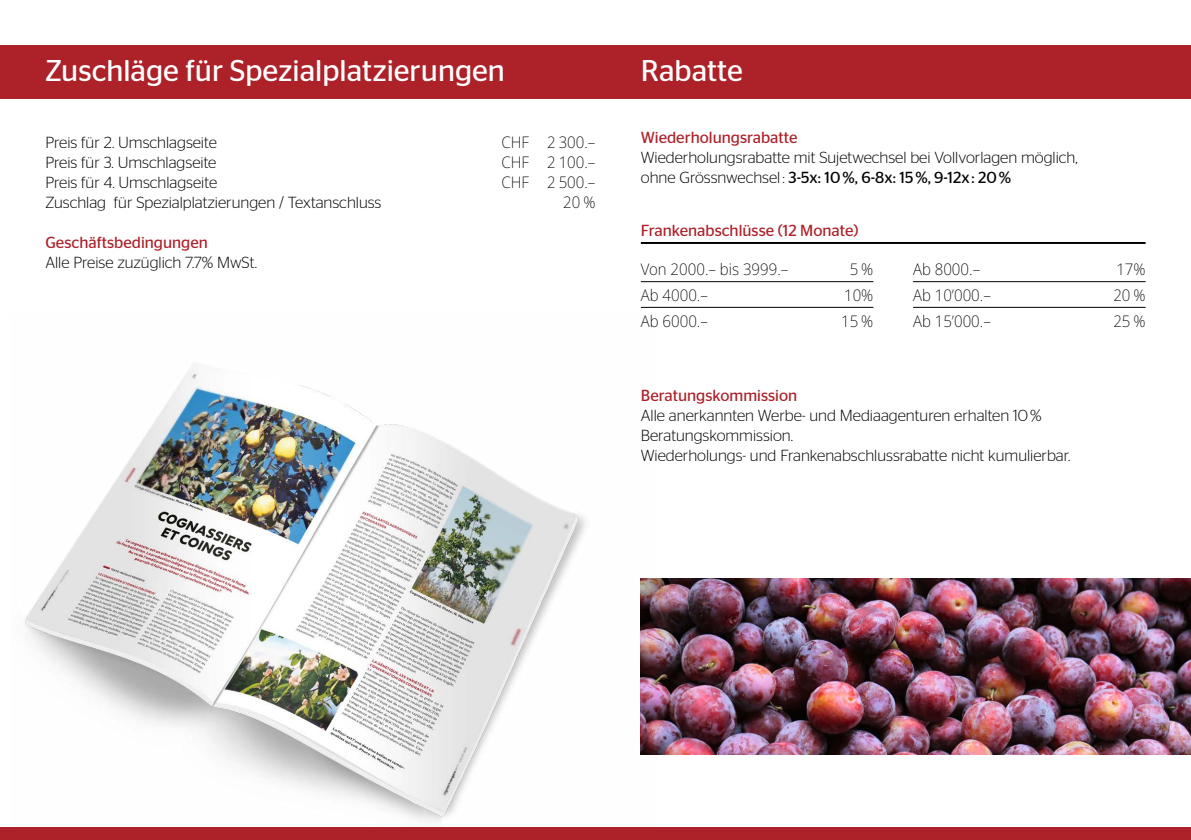
<style>
.page{position:relative;width:1191px;height:840px;background:#fff}
.page>*{position:absolute;margin:0;border:0;box-sizing:border-box;transform-origin:0 0}
.t1{font:30px "Stag Sans";color:#fff}
.t2{font:300 16px/20px "Stag Sans";color:#000}
.t3{font:200 16px "Noto Sans Display";color:#000}
.t4{font:16px "Stag Sans";color:#ad2129}
.s1{font-weight:400}
</style>
<div class="page">
<img style="left:658px;top:578px;width:533px;height:176px">
<div style="left:0;top:45px;width:1191px;height:54px;background:#ad2129"></div>
<hr style="left:641px;top:242px;width:504px;height:2px;background:#000">
<hr style="left:641px;top:281px;width:232px;height:1px;background:#000">
<hr style="left:641px;top:307px;width:232px;height:1px;background:#000">
<hr style="left:913px;top:281px;width:232px;height:1px;background:#000">
<hr style="left:913px;top:307px;width:232px;height:1px;background:#000">
<img style="left:25px;top:363px;width:633px;height:459px">
<div style="left:0;top:826px;width:1191px;height:13px;background:#ad2129"></div>
<h1 class="t1" style="left:45px;top:54px;width:461px">Zuschläge für Spezialplatzierungen</h1>
<h1 class="t1" style="left:641px;top:54px;width:103px">Rabatte</h1>
<p class="t2" style="left:45px;top:132px;width:173px">Preis für 2. Umschlagseite</p>
<p class="t3" style="left:501px;top:130px;width:95px">CHF 2 300.–</p>
<p class="t2" style="left:45px;top:152px;width:172px">Preis für 3. Umschlagseite</p>
<p class="t3" style="left:501px;top:150px;width:95px">CHF 2 100.–</p>
<p class="t2" style="left:45px;top:172px;width:173px">Preis für 4. Umschlagseite</p>
<p class="t3" style="left:501px;top:170px;width:95px">CHF 2 500.–</p>
<p class="t2" style="left:45px;top:192px;width:337px">Zuschlag für Spezialplatzierungen / Textanschluss</p>
<p class="t3" style="left:563px;top:190px;width:34px">20 %</p>
<p class="t4" style="left:45px;top:233px;width:164px">Geschäftsbedingungen</p>
<p class="t2" style="left:45px;top:252px;width:213px">Alle Preise zuzüglich 7.7% MwSt.</p>
<p class="t4" style="left:641px;top:129px;width:158px">Wiederholungsrabatte</p>
<p class="t2" style="left:641px;top:147px;width:438px">Wiederholungsrabatte mit Sujetwechsel bei Vollvorlagen möglich, ohne Grössnwechsel : <span class="s1">3-5x: 10%, 6-8x: 15%, 9-12x: 20%</span></p>
<p class="t4" style="left:641px;top:221px;width:219px">Frankenabschlüsse (12 Monate)</p>
<p class="t3" style="left:641px;top:258px;width:149px">Von 2000.– bis 3999.–</p>
<p class="t3" style="left:849px;top:258px;width:25px">5 %</p>
<p class="t3" style="left:641px;top:284px;width:69px">Ab 4000.–</p>
<p class="t3" style="left:844px;top:284px;width:31px">10%</p>
<p class="t3" style="left:641px;top:309px;width:69px">Ab 6000.–</p>
<p class="t3" style="left:841px;top:309px;width:34px">15 %</p>
<p class="t3" style="left:913px;top:258px;width:69px">Ab 8000.–</p>
<p class="t3" style="left:1116px;top:258px;width:31px">17%</p>
<p class="t3" style="left:913px;top:284px;width:79px">Ab 10’000.–</p>
<p class="t3" style="left:1113px;top:284px;width:34px">20 %</p>
<p class="t3" style="left:913px;top:309px;width:79px">Ab 15’000.–</p>
<p class="t3" style="left:1113px;top:309px;width:34px">25 %</p>
<p class="t4" style="left:641px;top:386px;width:158px">Beratungskommission</p>
<p class="t2" style="left:641px;top:405px;width:431px">Alle anerkannten Werbe- und Mediaagenturen erhalten 10%<br>Beratungskommission.<br>Wiederholungs- und Frankenabschlussrabatte nicht kumulierbar.</p>
</div>
